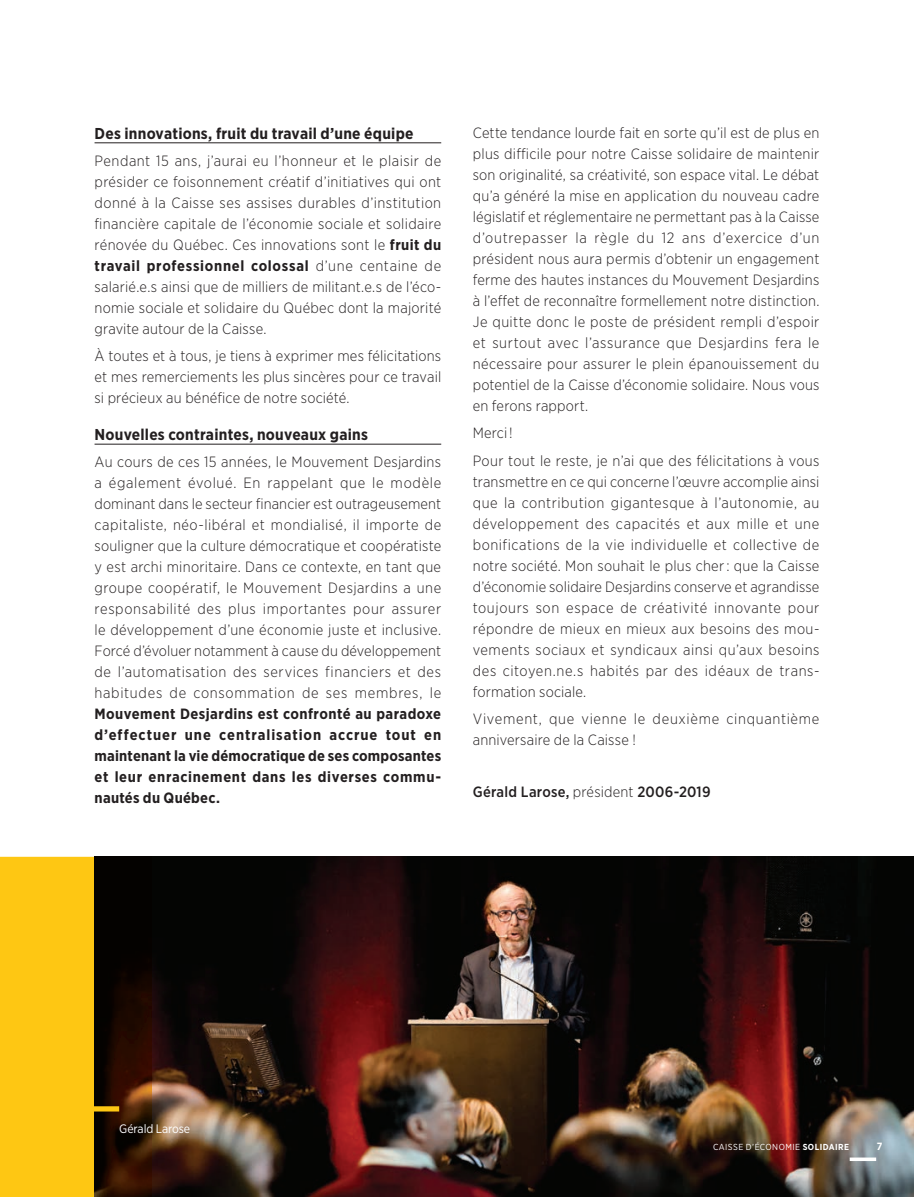
<style>
.page{position:relative;width:914px;height:1197px;background:#fff}
.page>*{position:absolute;margin:0;border:0;box-sizing:border-box;transform-origin:0 0}
.t1{font:700 15.75px "Gotham Narrow";letter-spacing:.015em;color:#231f20}
.t2{font:300 14.88px/21px "Gotham Narrow";letter-spacing:.015em;color:#231f20;text-align:justify}
.t3{font:700 14.88px/21px "Gotham Narrow";letter-spacing:.045em;color:#231f20;text-align:justify}
.t4{font:300 14.88px/21px "Gotham Narrow";letter-spacing:.04em;color:#231f20}
.t5{font:500 14.88px "Gotham Narrow";letter-spacing:.015em;color:#231f20}
.t6{font:12.25px "Gotham Narrow";letter-spacing:-.01em;color:#fff}
.t7{font:700 10.5px "Gotham Narrow";color:#fff}
.t8{font:8.75px "Gotham Narrow";letter-spacing:.05em;color:#fff}
.s1{font-weight:700}
.s2{font-weight:300}
</style>
<div class="page">
<img style="left:151px;top:857px;width:763px;height:340px">
<hr style="left:849px;top:1158px;width:27px;height:3px;background:#fff">
<hr style="left:94px;top:142px;width:347px;height:1px;background:#231f20">
<hr style="left:94px;top:444px;width:347px;height:1px;background:#231f20">
<svg style="left:0;top:857px;width:151px;height:340px;background:#a77f0c"></svg>
<div style="left:93px;top:1106px;width:26px;height:6px;background:#fec713"></div>
<p class="t1" style="left:94px;top:123px;width:320px">Des innovations, fruit du travail d’une équipe</p>
<p class="t2" style="left:94px;top:150px;width:348px">Pendant 15 ans, j’aurai eu l’honneur et le plaisir de présider ce foisonnement créatif d’initiatives qui ont donné à la Caisse ses assises durables d’institution financière capitale de l’économie sociale et solidaire rénovée du Québec. Ces innovations sont le <span class="s1">fruit du travail professionnel colossal</span> d’une centaine de salarié.e.s ainsi que de milliers de militant.e.s de l’éco&shy;nomie sociale et solidaire du Québec dont la majorité gravite autour de la Caisse.</p>
<p class="t2" style="left:94px;top:345px;width:348px">À toutes et à tous, je tiens à exprimer mes félicitations et mes remerciements les plus sincères pour ce travail si précieux au bénéfice de notre société.</p>
<p class="t1" style="left:94px;top:424px;width:275px">Nouvelles contraintes, nouveaux gains</p>
<p class="t2" style="left:94px;top:451px;width:348px">Au cours de ces 15 années, le Mouvement Desjardins a également évolué. En rappelant que le modèle dominant dans le secteur financier est outrageusement capitaliste, néo-libéral et mondialisé, il importe de souligner que la culture démocratique et coopératiste y est archi minoritaire. Dans ce contexte, en tant que groupe coopératif, le Mouvement Desjardins a une responsabilité des plus importantes pour assurer le développement d’une économie juste et inclusive.<br>Forcé d’évoluer notamment à cause du développement de l’automatisation des services financiers et des habitudes de consommation de ses membres, le</p>
<p class="t3" style="left:94px;top:703px;width:348px">Mouvement Desjardins est confronté au paradoxe d’effectuer une centralisation accrue tout en maintenant la vie démocratique de ses composantes et leur enracinement dans les diverses commu&shy;nautés du Québec.</p>
<p class="t2" style="left:473px;top:122px;width:348px">Cette tendance lourde fait en sorte qu’il est de plus en plus difficile pour notre Caisse solidaire de maintenir son originalité, sa créativité, son espace vital. Le débat qu’a généré la mise en application du nouveau cadre législatif et réglementaire ne permettant pas à la Caisse d’outrepasser la règle du 12 ans d’exercice d’un président nous aura permis d’obtenir un engagement ferme des hautes instances du Mouvement Desjardins à l’effet de reconnaître formellement notre distinction.<br>Je quitte donc le poste de président rempli d’espoir et surtout avec l’assurance que Desjardins fera le nécessaire pour assurer le plein épanouissement du potentiel de la Caisse d’économie solidaire. Nous vous en ferons rapport.</p>
<p class="t2" style="left:473px;top:419px;width:348px;line-height:27.3px">Merci !<br>Pour tout le reste, je n’ai que des félicitations à vous</p>
<p class="t2" style="left:473px;top:471px;width:348px">transmettre en ce qui concerne l’œuvre accomplie ainsi que la contribution gigantesque à l’autonomie, au développement des capacités et aux mille et une bonifications de la vie individuelle et collective de notre société. Mon souhait le plus cher : que la Caisse d’économie solidaire Desjardins conserve et agrandisse toujours son espace de créativité innovante pour répon dre de mieux en mieux aux besoins des mou&shy;vements sociaux et syndicaux ainsi qu’aux besoins des citoyen.ne.s habités par des idéaux de trans&shy;formation sociale.</p>
<p class="t4" style="left:473px;top:708px;width:348px">Vivement, que vienne le deuxième cinquantième anniversaire de la Caisse !</p>
<p class="t5" style="left:473px;top:783px;width:239px">Gérald Larose, <span class="s2">président</span> 2006-2019</p>
<p class="t6" style="left:119px;top:1121px;width:73px">Gérald Larose</p>
<p class="t8" style="left:713px;top:1141px;width:137px">CAISSE D’ÉCONOMIE <span class="s1">SOLIDAIRE</span></p>
<p class="t7" style="left:876px;top:1139px;width:7px">7</p>
</div>
